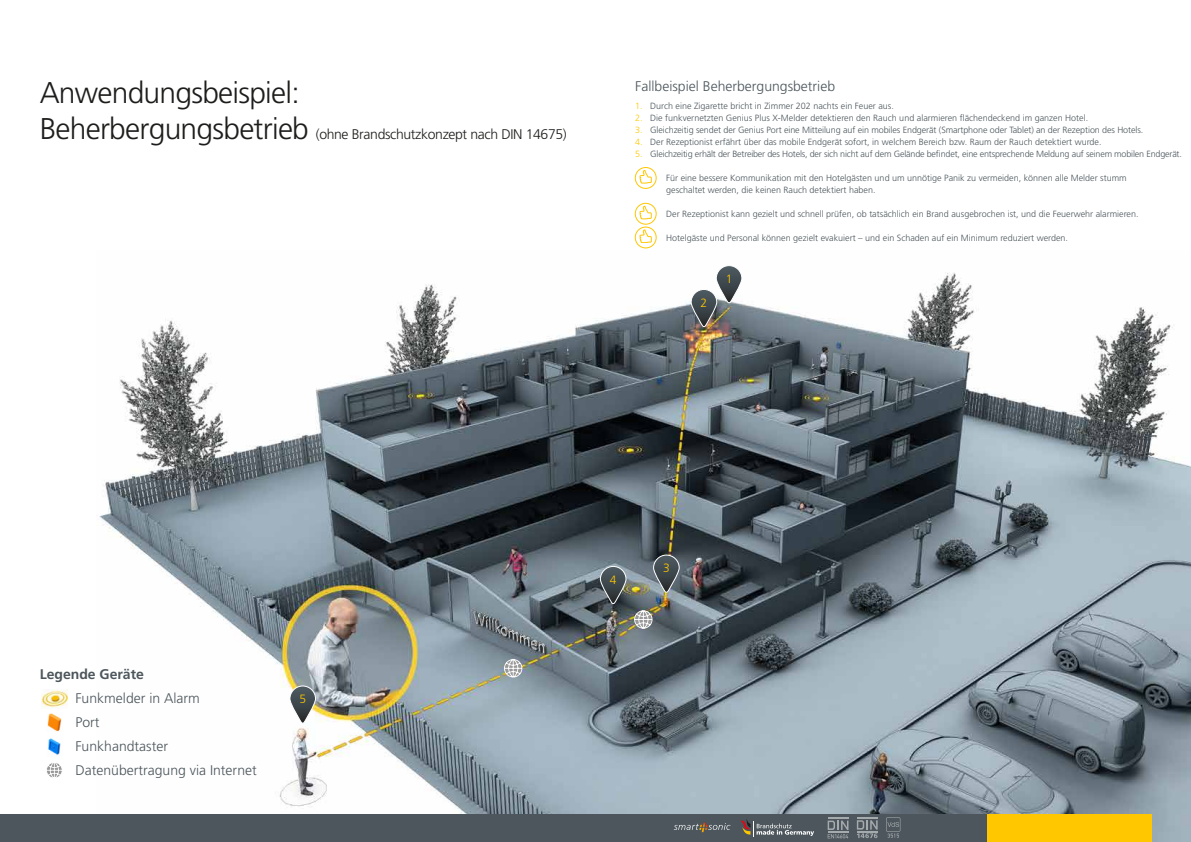
<style>
.page{position:relative;width:1191px;height:842px;background:#fff}
.page>*{position:absolute;margin:0;border:0;box-sizing:border-box;transform-origin:0 0}
.t1{font:300 30px "Frutiger LT Std";letter-spacing:-.025em;color:#1d1d1b}
.t2{font:300 14px/24px "Frutiger LT Std";color:#4c565c}
.t3{font:300 14px "Frutiger LT Std";letter-spacing:-.025em;color:#1d1d1b}
.t4{font:700 14px "Frutiger LT Std";color:#4c565c}
.t5{font:300 12px "Frutiger LT Std";color:#fec700}
.t6{font:300 9px/12px "Frutiger LT Std";color:#4c565c}
.t7{font:300 9px "Frutiger LT Std";letter-spacing:-.02em;color:#4c565c}
.s1{font-size:30px}
.s2{color:#fec700}
</style>
<div class="page">
<img style="left:99px;top:272px;width:1092px;height:570px">
<svg style="left:690px;top:265px;width:52px;height:62px"></svg>
<svg style="left:653px;top:554px;width:27px;height:39px"></svg>
<svg style="left:600px;top:566px;width:26px;height:38px"></svg>
<svg style="left:289px;top:685px;width:27px;height:39px"></svg>
<svg style="left:504px;top:659px;width:18px;height:18px"></svg>
<svg style="left:634px;top:610px;width:18px;height:19px"></svg>
<svg style="left:639px;top:170px;width:12px;height:13px"></svg>
<div style="left:635px;top:167px;width:21px;height:22px;border:1px solid #fec700;border-radius:50%"></div>
<svg style="left:639px;top:206px;width:12px;height:13px"></svg>
<div style="left:635px;top:203px;width:21px;height:21px;border:1px solid #fec700;border-radius:50%"></div>
<svg style="left:639px;top:230px;width:12px;height:13px"></svg>
<div style="left:635px;top:227px;width:21px;height:21px;border:1px solid #fec700;border-radius:50%"></div>
<svg style="left:47px;top:763px;width:15px;height:15px"></svg>
<img style="left:41px;top:689px;width:26px;height:19px">
<img style="left:48px;top:738px;width:13px;height:17px">
<img style="left:47px;top:713px;width:15px;height:18px">
<div style="left:0;top:814px;width:986px;height:28px;background:#4c565c"></div>
<div style="left:986px;top:814px;width:165px;height:28px;background:#fec700"></div>
<svg style="left:827px;top:818px;width:21px;height:20px"></svg>
<hr style="left:857px;top:817px;width:20px;height:2px;background:#fff">
<svg style="left:856px;top:820px;width:21px;height:18px"></svg>
<svg style="left:886px;top:817px;width:14px;height:21px"></svg>
<svg style="left:741px;top:819px;width:73px;height:18px"></svg>
<svg style="left:674px;top:823px;width:56px;height:9px"></svg>
<h1 class="t1" style="left:40px;top:76px;width:261px">Anwendungsbeispiel:</h1>
<h2 class="t3" style="left:40px;top:127px;width:528px"><span class="s1">Beherbergungsbetrieb</span> (ohne Brandschutzkonzept nach DIN 14675)</h2>
<h2 class="t2" style="left:635px;top:75px;width:201px">Fallbeispiel Beherbergungsbetrieb</h2>
<p class="t6" style="left:635px;top:100px;width:260px"><span class="s2">1.</span> Durch eine Zigarette bricht in Zimmer 202 nachts ein Feuer aus.</p>
<p class="t6" style="left:635px;top:112px;width:454px"><span class="s2">2.</span> Die funkvernetzten Genius Plus X-Melder detektieren den Rauch und alarmieren flächendeckend im ganzen Hotel.</p>
<p class="t6" style="left:635px;top:124px;width:509px"><span class="s2">3.</span> Gleichzeitig sendet der Genius Port eine Mitteilung auf ein mobiles Endgerät (Smartphone oder Tablet) an der Rezeption des Hotels.</p>
<p class="t6" style="left:635px;top:136px;width:468px"><span class="s2">4.</span> Der Rezeptionist erfährt über das mobile Endgerät sofort, in welchem Bereich bzw. Raum der Rauch detektiert wurde.</p>
<p class="t7" style="left:635px;top:149px;width:548px"><span class="s2">5.</span> Gleichzeitig erhält der Betreiber des Hotels, der sich nicht auf dem Gelände befindet, eine entsprechende Meldung auf seinem mobilen Endgerät.</p>
<p class="t6" style="left:666px;top:172px;width:462px">Für eine bessere Kommunikation mit den Hotelgästen und um unnötige Panik zu vermeiden, können alle Melder stumm geschaltet werden, die keinen Rauch detektiert haben.</p>
<p class="t6" style="left:666px;top:208px;width:474px">Der Rezeptionist kann gezielt und schnell prüfen, ob tatsächlich ein Brand ausgebrochen ist, und die Feuerwehr alarmieren.</p>
<p class="t6" style="left:666px;top:232px;width:403px">Hotelgäste und Personal können gezielt evakuiert – und ein Schaden auf ein Minimum reduziert werden.</p>
<h3 class="t5" style="left:700px;top:296px;width:8px">2</h3>
<h3 class="t5" style="left:725px;top:272px;width:8px">1</h3>
<h2 class="t4" style="left:40px;top:666px;width:106px">Legende Geräte</h2>
<h2 class="t2" style="left:75px;top:687px;width:183px">Funkmelder in Alarm<br>Port<br>Funkhandtaster<br>Datenübertragung via Internet</h2>
<h3 class="t5" style="left:299px;top:692px;width:8px">5</h3>
<h3 class="t5" style="left:610px;top:573px;width:8px">4</h3>
<h3 class="t5" style="left:663px;top:561px;width:8px">3</h3>
</div>
